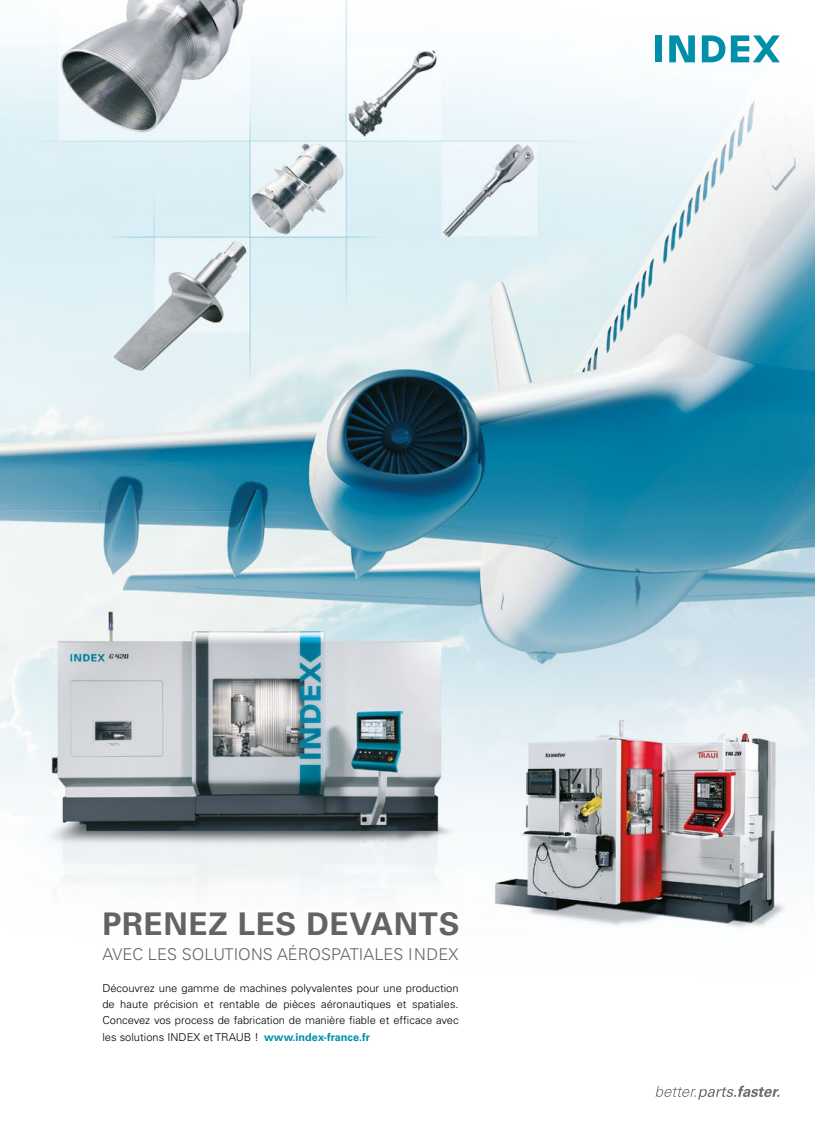
<style>
.page{position:relative;width:815px;height:1134px;background:#fff}
.page>*{position:absolute;margin:0;border:0;box-sizing:border-box;transform-origin:0 0}
.t1{font:700 31.25px "Univers";letter-spacing:.02em;color:#646363}
.t2{font:300 16.25px "Univers";letter-spacing:.005em;color:#646363}
.t3{font:300 11px/16.2px "Univers";color:#000;text-align:justify}
.s1{font-weight:700;color:#008fa8}
</style>
<div class="page">
<img style="left:0;top:0;width:815px;height:928px">
<svg style="left:0;top:0;width:17px;height:1px"></svg>
<svg style="left:798px;top:0;width:17px;height:1px"></svg>
<div style="left:656px;top:35px;width:6px;height:27px;background:#008fa8"></div>
<svg style="left:669px;top:35px;width:26px;height:27px"></svg>
<svg style="left:702px;top:35px;width:23px;height:27px"></svg>
<svg style="left:731px;top:35px;width:49px;height:27px"></svg>
<svg style="left:656px;top:1085px;width:124px;height:15px"></svg>
<h1 class="t1" style="left:102px;top:906px;width:359px">PRENEZ LES DEVANTS</h1>
<h2 class="t2" style="left:102px;top:944px;width:357px">AVEC LES SOLUTIONS AÉROSPATIALES INDEX</h2>
<p class="t3" style="left:102px;top:980px;width:358px">Découvrez une gamme de machines polyvalentes pour une production de haute précision et rentable de pièces aéronautiques et spatiales.<br>Concevez vos process de fabrication de manière fiable et efficace avec les solutions INDEX et TRAUB ! <span class="s1">www.index-france.fr</span></p>
</div>
